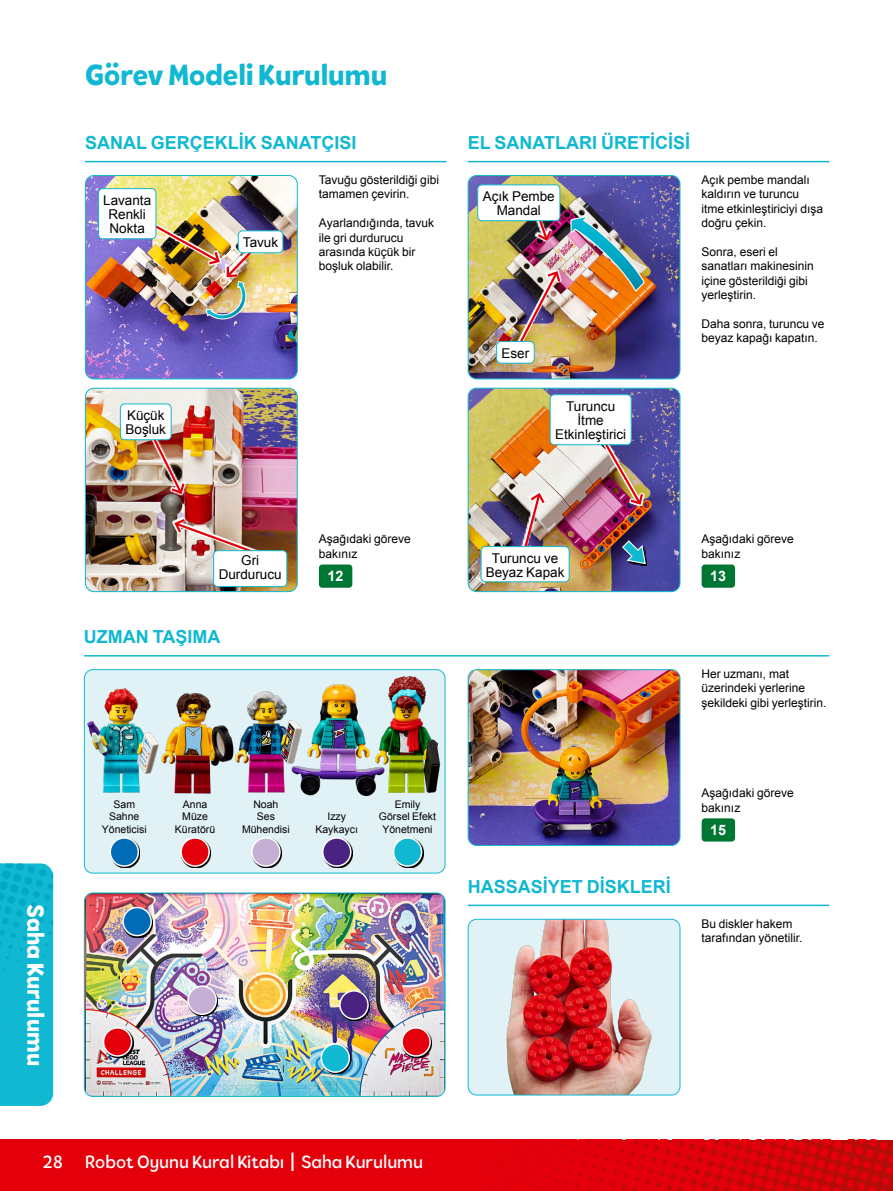
<style>
.page{position:relative;width:893px;height:1191px;background:#fff}
.page>*{position:absolute;margin:0;border:0;box-sizing:border-box;transform-origin:0 0}
.t1{font:800 30px "Tobi Pro";letter-spacing:.005em;color:#11b8d2}
.t2{font:800 24px "Tobi Pro";letter-spacing:.01em;color:#fff}
.t3{font:700 18px "Arial";color:#11b8d2}
.t4{font:500 18px "Tobi Pro";color:#fff}
.t5{font:700 14.4px "Arial";color:#fff}
.t6{font:13.5px/14.2px "Arial";color:#000;text-align:center}
.t7{font:12px/14.4px "Arial";color:#000}
.t8{font:10.5px/12.6px "Arial";color:#000;text-align:center}
.s1{font-size:27px}
</style>
<div class="page">
<img style="left:0;top:1139px;width:893px;height:52px">
<div style="left:0;top:1025px;width:53px;height:81px;background:#11b8d2"></div>
<img style="left:0;top:863px;width:53px;height:162px">
<hr style="left:85px;top:161px;width:361px;height:1px;background:#11b8d2">
<img style="left:85px;top:175px;width:212px;height:204px">
<img style="left:124px;top:207px;width:140px;height:112px">
<div style="left:98px;top:189px;width:58px;height:50px;background:#fff;border-radius:4px"></div>
<div style="left:98px;top:188px;width:58px;height:51px;border:1px solid #11b8d2;border-radius:4px"></div>
<div style="left:238px;top:231px;width:45px;height:22px;background:#fff;border-radius:4px"></div>
<div style="left:238px;top:230px;width:45px;height:23px;border:1px solid #11b8d2;border-radius:4px"></div>
<div style="left:85px;top:175px;width:213px;height:204px;border:1px solid #11b8d2;border-radius:9px"></div>
<img style="left:85px;top:388px;width:212px;height:203px">
<img style="left:173px;top:517px;width:96px;height:42px">
<img style="left:143px;top:419px;width:43px;height:77px">
<div style="left:120px;top:404px;width:51px;height:36px;background:#fff;border-radius:4px"></div>
<div style="left:120px;top:403px;width:52px;height:37px;border:1px solid #11b8d2;border-radius:4px"></div>
<div style="left:214px;top:550px;width:73px;height:36px;background:#fff;border-radius:4px"></div>
<div style="left:213px;top:550px;width:74px;height:37px;border:1px solid #11b8d2;border-radius:4px"></div>
<div style="left:85px;top:388px;width:213px;height:204px;border:1px solid #11b8d2;border-radius:9px"></div>
<div style="left:319px;top:564px;width:33px;height:24px;background:#007633;border-radius:3px"></div>
<hr style="left:84px;top:655px;width:745px;height:1px;background:#11b8d2">
<div style="left:84px;top:669px;width:361px;height:204px;background:#e1f2f7;border-radius:9px"></div>
<img style="left:87px;top:688px;width:71px;height:105px">
<img style="left:236px;top:691px;width:53px;height:102px">
<img style="left:388px;top:672px;width:56px;height:121px">
<img style="left:158px;top:693px;width:78px;height:101px">
<img style="left:289px;top:684px;width:99px;height:113px">
<svg style="left:111px;top:840px;width:29px;height:28px"></svg>
<div style="left:110px;top:838px;width:28px;height:28px;background:#006cb7;border-radius:50%"></div>
<div style="left:110px;top:837px;width:29px;height:29px;border:2px solid #fff;border-radius:50%"></div>
<svg style="left:181px;top:839px;width:30px;height:29px"></svg>
<div style="left:181px;top:838px;width:28px;height:28px;background:#e3000b;border-radius:50%"></div>
<div style="left:180px;top:837px;width:30px;height:29px;border:2px solid #fff;border-radius:50%"></div>
<svg style="left:252px;top:839px;width:30px;height:29px"></svg>
<div style="left:252px;top:838px;width:28px;height:28px;background:#c6afd5;border-radius:50%"></div>
<div style="left:251px;top:837px;width:30px;height:29px;border:2px solid #fff;border-radius:50%"></div>
<svg style="left:323px;top:839px;width:30px;height:29px"></svg>
<div style="left:323px;top:838px;width:28px;height:28px;background:#4a2282;border-radius:50%"></div>
<div style="left:322px;top:837px;width:30px;height:29px;border:2px solid #fff;border-radius:50%"></div>
<svg style="left:394px;top:838px;width:30px;height:30px"></svg>
<div style="left:393px;top:838px;width:29px;height:28px;background:#11b8d2;border-radius:50%"></div>
<div style="left:393px;top:837px;width:29px;height:29px;border:2px solid #fff;border-radius:50%"></div>
<div style="left:84px;top:669px;width:361px;height:204px;border:1px solid #11b8d2;border-radius:9px"></div>
<img style="left:84px;top:893px;width:361px;height:203px">
<svg style="left:123px;top:907px;width:30px;height:30px"></svg>
<div style="left:123px;top:907px;width:28px;height:28px;background:#006cb7;border-radius:50%"></div>
<div style="left:122px;top:906px;width:30px;height:30px;border:2px solid #fff;border-radius:50%"></div>
<svg style="left:104px;top:1028px;width:30px;height:29px"></svg>
<div style="left:104px;top:1028px;width:28px;height:28px;background:#e3000b;border-radius:50%"></div>
<div style="left:103px;top:1027px;width:29px;height:29px;border:2px solid #fff;border-radius:50%"></div>
<svg style="left:402px;top:1028px;width:30px;height:29px"></svg>
<div style="left:402px;top:1028px;width:28px;height:28px;background:#e3000b;border-radius:50%"></div>
<div style="left:401px;top:1027px;width:30px;height:29px;border:2px solid #fff;border-radius:50%"></div>
<svg style="left:188px;top:986px;width:30px;height:30px"></svg>
<div style="left:188px;top:986px;width:28px;height:28px;background:#c6afd5;border-radius:50%"></div>
<div style="left:187px;top:985px;width:30px;height:30px;border:2px solid #fff;border-radius:50%"></div>
<svg style="left:340px;top:991px;width:30px;height:29px"></svg>
<div style="left:340px;top:991px;width:28px;height:28px;background:#4a2282;border-radius:50%"></div>
<div style="left:339px;top:990px;width:30px;height:29px;border:2px solid #fff;border-radius:50%"></div>
<svg style="left:322px;top:1044px;width:29px;height:30px"></svg>
<div style="left:321px;top:1044px;width:28px;height:28px;background:#11b8d2;border-radius:50%"></div>
<div style="left:320px;top:1043px;width:30px;height:29px;border:2px solid #fff;border-radius:50%"></div>
<div style="left:84px;top:892px;width:361px;height:204px;border:1px solid #11b8d2;border-radius:9px"></div>
<hr style="left:468px;top:161px;width:361px;height:1px;background:#11b8d2">
<img style="left:468px;top:175px;width:212px;height:204px">
<img style="left:570px;top:215px;width:76px;height:77px">
<img style="left:512px;top:269px;width:50px;height:86px">
<svg style="left:529px;top:221px;width:24px;height:22px"></svg>
<div style="left:497px;top:341px;width:37px;height:22px;background:#fff;border-radius:4px"></div>
<div style="left:496px;top:341px;width:39px;height:22px;border:1px solid #11b8d2;border-radius:4px"></div>
<div style="left:478px;top:185px;width:82px;height:36px;background:#fff;border-radius:4px"></div>
<div style="left:477px;top:184px;width:83px;height:37px;border:1px solid #11b8d2;border-radius:4px"></div>
<div style="left:468px;top:175px;width:212px;height:204px;border:1px solid #11b8d2;border-radius:9px"></div>
<img style="left:468px;top:388px;width:212px;height:203px">
<img style="left:588px;top:414px;width:57px;height:92px">
<svg style="left:518px;top:491px;width:29px;height:55px"></svg>
<svg style="left:621px;top:539px;width:26px;height:26px"></svg>
<div style="left:550px;top:395px;width:81px;height:50px;background:#fff;border-radius:4px"></div>
<div style="left:550px;top:394px;width:82px;height:51px;border:1px solid #11b8d2;border-radius:4px"></div>
<div style="left:481px;top:546px;width:88px;height:36px;background:#fff;border-radius:4px"></div>
<div style="left:481px;top:546px;width:88px;height:36px;border:1px solid #11b8d2;border-radius:4px"></div>
<div style="left:468px;top:388px;width:212px;height:204px;border:1px solid #11b8d2;border-radius:9px"></div>
<div style="left:702px;top:564px;width:33px;height:24px;background:#007633;border-radius:3px"></div>
<img style="left:468px;top:669px;width:212px;height:176px">
<div style="left:468px;top:669px;width:212px;height:177px;border:1px solid #11b8d2;border-radius:9px"></div>
<div style="left:702px;top:818px;width:33px;height:23px;background:#007633;border-radius:3px"></div>
<hr style="left:468px;top:904px;width:361px;height:2px;background:#11b8d2">
<img style="left:468px;top:919px;width:212px;height:176px">
<div style="left:468px;top:919px;width:212px;height:176px;border:1px solid #11b8d2;border-radius:9px"></div>
<h1 class="t1" style="left:85px;top:55px;width:304px">Görev Modeli Kurulumu</h1>
<h3 class="t3" style="left:85px;top:131px;width:273px">SANAL GERÇEKLİK SANATÇISI</h3>
<p class="t6" style="left:103px;top:193px;width:50px">Lavanta<br>Renkli<br>Nokta</p>
<p class="t6" style="left:125px;top:408px;width:42px;text-align:left">Küçük<br>Boşluk</p>
<p class="t6" style="left:243px;top:235px;width:37px">Tavuk</p>
<p class="t7" style="left:319px;top:173px;width:122px">Tavuğu gösterildiği gibi tamamen çevirin.</p>
<p class="t7" style="left:319px;top:216px;width:117px">Ayarlandığında, tavuk ile gri durdurucu arasında küçük bir boşluk olabilir.</p>
<h3 class="t3" style="left:468px;top:131px;width:224px">EL SANATLARI ÜRETİCİSİ</h3>
<p class="t6" style="left:483px;top:189px;width:74px">Açık Pembe<br>Mandal</p>
<p class="t6" style="left:502px;top:346px;width:29px">Eser</p>
<p class="t7" style="left:702px;top:173px;width:123px">Açık pembe mandalı kaldırın ve turuncu itme etkinleştiriciyi dışa doğru çekin.</p>
<p class="t7" style="left:702px;top:245px;width:114px">Sonra, eseri el sanatları makinesinin içine gösterildiği gibi yerleştirin.</p>
<p class="t7" style="left:702px;top:317px;width:124px">Daha sonra, turuncu ve beyaz kapağı kapatın.</p>
<p class="t6" style="left:555px;top:399px;width:73px">Turuncu<br>İtme<br>Etkinleştirici</p>
<h2 class="t2" style="left:52px;top:903px;width:163px;rotate:90deg">Saha Kurulumu</h2>
<p class="t6" style="left:219px;top:553px;width:65px">Gri<br>Durdurucu</p>
<p class="t7" style="left:319px;top:532px;width:94px">Aşağıdaki göreve bakınız</p>
<p class="t5" style="left:327px;top:567px;width:18px">12</p>
<p class="t6" style="left:486px;top:551px;width:80px">Turuncu ve<br>Beyaz Kapak</p>
<p class="t7" style="left:702px;top:532px;width:94px">Aşağıdaki göreve bakınız</p>
<p class="t5" style="left:710px;top:567px;width:18px">13</p>
<h3 class="t3" style="left:84px;top:625px;width:138px">UZMAN TAŞIMA</h3>
<p class="t7" style="left:702px;top:667px;width:126px">Her uzmanı, mat üzerindeki yerlerine şekildeki gibi yerleştirin.</p>
<p class="t8" style="left:102px;top:797px;width:46px">Sam<br>Sahne<br>Yöneticisi</p>
<p class="t8" style="left:175px;top:797px;width:42px">Anna<br>Müze<br>Küratörü</p>
<p class="t8" style="left:242px;top:797px;width:49px">Noah<br>Ses<br>Mühendisi</p>
<p class="t8" style="left:315px;top:810px;width:44px">Izzy<br>Kaykaycı</p>
<p class="t8" style="left:379px;top:797px;width:59px">Emily<br>Görsel Efekt<br>Yönetmeni</p>
<p class="t7" style="left:702px;top:786px;width:94px">Aşağıdaki göreve bakınız</p>
<p class="t5" style="left:710px;top:820px;width:18px">15</p>
<h3 class="t3" style="left:468px;top:874px;width:205px">HASSASİYET DİSKLERİ</h3>
<p class="t7" style="left:702px;top:916px;width:102px">Bu diskler hakem tarafından yönetilir.</p>
<h3 class="t4" style="left:43px;top:1150px;width:382px">28 Robot Oyunu Kural Kitabı <span class="s1">I</span> Saha Kurulumu</h3>
</div>
